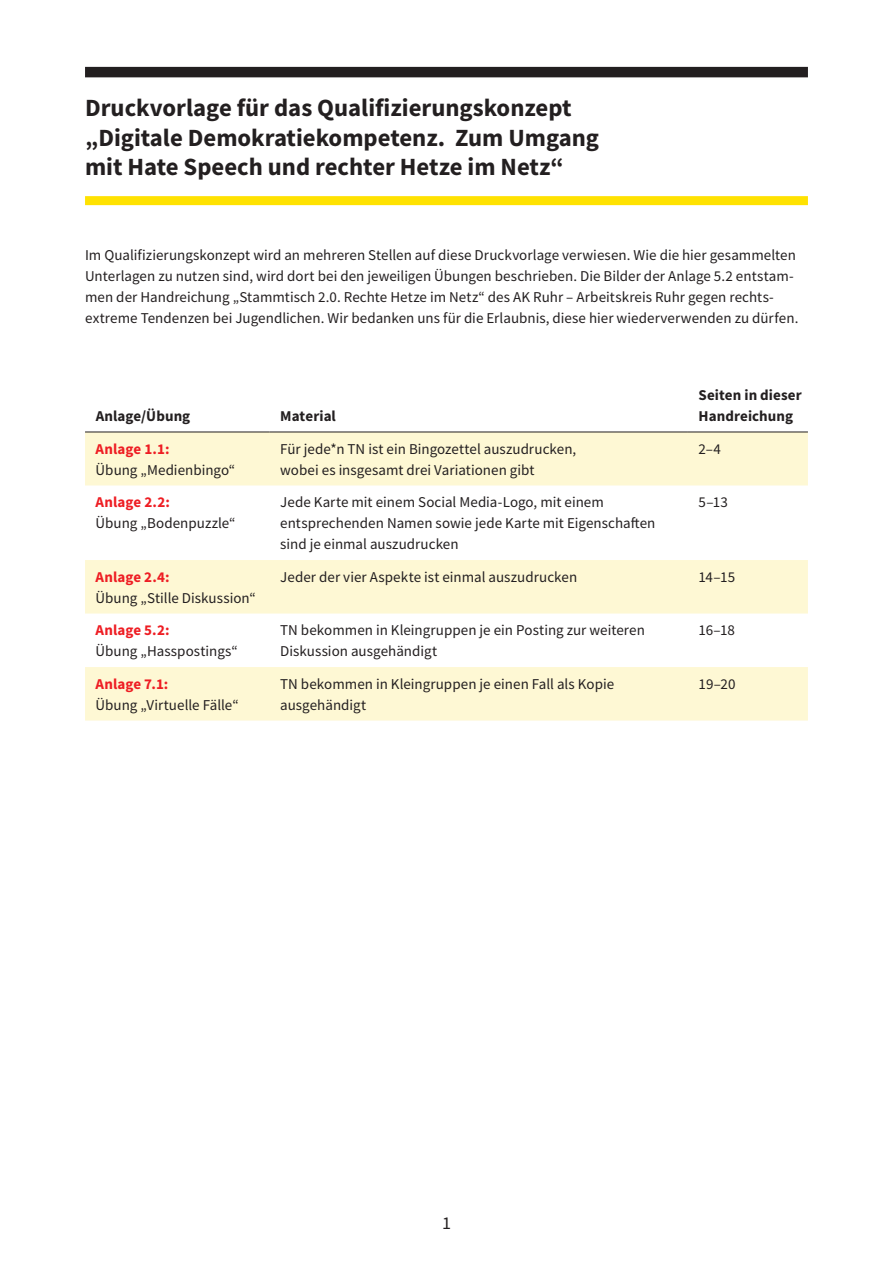
<style>
.page{position:relative;width:893px;height:1263px;background:#fff}
.page>*{position:absolute;margin:0;border:0;box-sizing:border-box;transform-origin:0 0}
.t1{font:700 24.75px/29.2px "Source Sans Pro";color:#231f20}
.t2{font:18px "Source Sans Pro";color:#231f20}
.t3{font:15px/21px "Source Sans Pro";color:#231f20}
.t4{font:700 15px "Source Sans Pro";letter-spacing:.005em;color:#ee1d23}
.t5{font:700 15px/21px "Source Sans Pro";letter-spacing:.005em;color:#231f20}
</style>
<div class="page">
<div style="left:85px;top:67px;width:723px;height:10px;background:#231f20"></div>
<div style="left:85px;top:196px;width:723px;height:9px;background:#ffe201"></div>
<svg style="left:85px;top:433px;width:723px;height:287px;fill:#fef8d4"></svg>
<hr style="left:85px;top:432px;width:185px;height:1px;background:#231f20">
<hr style="left:270px;top:432px;width:418px;height:1px;background:#231f20">
<hr style="left:688px;top:432px;width:120px;height:1px;background:#231f20">
<h1 class="t1" style="left:85px;top:93px;width:516px">Druckvorlage für das Qualifizierungskonzept „Digitale Demokratiekompetenz. Zum Umgang mit Hate Speech und rechter Hetze im Netz“</h1>
<p class="t3" style="left:85px;top:244px;width:715px">Im Qualifizierungskonzept wird an mehreren Stellen auf diese Druckvorlage verwiesen. Wie die hier gesammelten Unterlagen zu nutzen sind, wird dort bei den jeweiligen Übungen beschrieben. Die Bilder der Anlage 5.2 entstam&shy;men der Handreichung „Stammtisch 2.0. Rechte Hetze im Netz“ des AK Ruhr – Arbeitskreis Ruhr gegen rechts&shy;extreme Tendenzen bei Jugendlichen. Wir bedanken uns für die Erlaubnis, diese hier wiederverwenden zu dürfen.</p>
<p class="t5" style="left:96px;top:406px;width:96px">Anlage/Übung</p>
<p class="t5" style="left:280px;top:406px;width:57px">Material</p>
<p class="t5" style="left:698px;top:385px;width:105px">Seiten in dieser<br>Handreichung</p>
<p class="t4" style="left:96px;top:439px;width:75px">Anlage 1.1:</p>
<p class="t3" style="left:96px;top:459px;width:141px">Übung „Medienbingo“</p>
<p class="t3" style="left:280px;top:438px;width:298px">Für jede*n TN ist ein Bingozettel auszudrucken, wobei es insgesamt drei Variationen gibt</p>
<p class="t3" style="left:698px;top:438px;width:24px">2–4</p>
<p class="t4" style="left:96px;top:492px;width:76px">Anlage 2.2:</p>
<p class="t3" style="left:96px;top:513px;width:142px">Übung „Bodenpuzzle“</p>
<p class="t3" style="left:280px;top:492px;width:377px">Jede Karte mit einem Social Media-Logo, mit einem entsprechenden Namen sowie jede Karte mit Eigenschaften sind je einmal auszudrucken</p>
<p class="t3" style="left:698px;top:492px;width:31px">5–13</p>
<p class="t4" style="left:96px;top:567px;width:76px">Anlage 2.4:</p>
<p class="t3" style="left:96px;top:587px;width:162px">Übung „Stille Diskussion“</p>
<p class="t3" style="left:280px;top:566px;width:299px">Jeder der vier Aspekte ist einmal auszudrucken</p>
<p class="t3" style="left:698px;top:566px;width:38px">14–15</p>
<p class="t4" style="left:96px;top:620px;width:76px">Anlage 5.2:</p>
<p class="t3" style="left:96px;top:641px;width:144px">Übung „Hasspostings“</p>
<p class="t3" style="left:280px;top:620px;width:366px">TN bekommen in Kleingruppen je ein Posting zur weiteren<br>Diskussion ausgehändigt</p>
<p class="t3" style="left:698px;top:620px;width:38px">16–18</p>
<p class="t4" style="left:96px;top:674px;width:74px">Anlage 7.1:</p>
<p class="t3" style="left:96px;top:694px;width:145px">Übung „Virtuelle Fälle“</p>
<p class="t3" style="left:280px;top:673px;width:335px">TN bekommen in Kleingruppen je einen Fall als Kopie ausgehändigt</p>
<p class="t3" style="left:698px;top:673px;width:39px">19–20</p>
<p class="t2" style="left:442px;top:1211px;width:10px">1</p>
</div>
